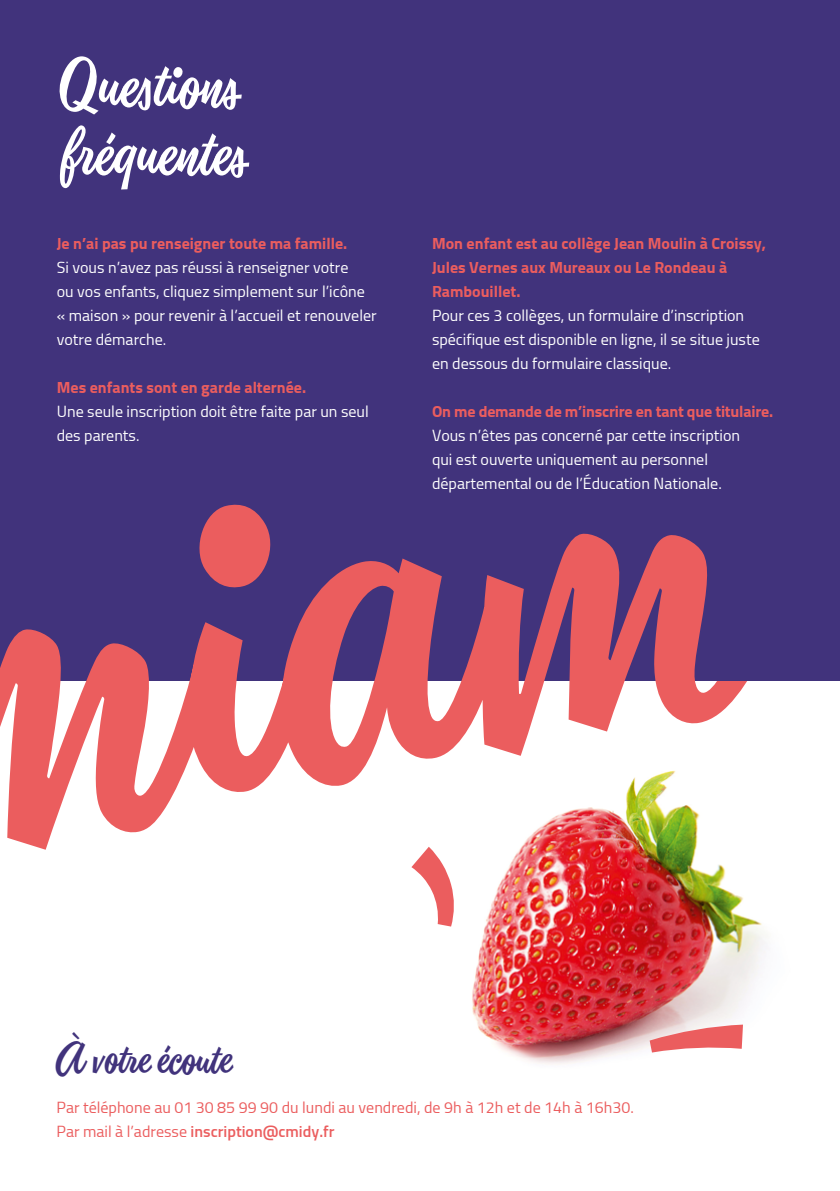
<style>
.page{position:relative;width:840px;height:1191px;background:#fff}
.page>*{position:absolute;margin:0;border:0;box-sizing:border-box;transform-origin:0 0}
.t1{font:italic 68px "Globe Script";color:#fff}
.t2{font:italic 44px "Globe Script";color:#41337c}
.t3{font:16px/24px "Titillium";color:#fff}
.t4{font:700 16px/24px "Titillium";color:#eb5d5e}
.t5{font:16px "Titillium";color:#eb5d5e}
.t6{font:600 16px "Titillium";color:#eb5d5e}
.s1{font-weight:400}
</style>
<div class="page">
<img style="left:448px;top:849px;width:317px;height:215px">
<div style="left:0;top:0;width:839px;height:681px;background:#41337c"></div>
<svg style="left:411px;top:849px;width:43px;height:77px"></svg>
<svg style="left:649px;top:1024px;width:93px;height:28px"></svg>
<svg style="left:0;top:504px;width:747px;height:345px"></svg>
<div style="left:711px;top:585px;width:71px;height:96px;background:#41337c"></div>
<p class="t1" style="left:64px;top:42px;width:212px">Questions</p>
<p class="t1" style="left:70px;top:110px;width:213px">fréquentes</p>
<p class="t4" style="left:57px;top:231px;width:292px">Je n’ai pas pu renseigner toute ma famille.</p>
<p class="t3" style="left:57px;top:255px;width:321px">Si vous n’avez pas réussi à renseigner votre<br>ou vos enfants, cliquez simplement sur l’icône « maison » pour revenir à l’accueil et renouveler votre démarche.</p>
<p class="t4" style="left:57px;top:375px;width:251px">Mes enfants sont en garde alternée.</p>
<p class="t3" style="left:57px;top:399px;width:313px">Une seule inscription doit être faite par un seul des parents.</p>
<p class="t4" style="left:432px;top:231px;width:335px">Mon enfant est au collège Jean Moulin à Croissy,<br>Jules Vernes aux Mureaux ou Le Rondeau à<br>Rambouillet.</p>
<p class="t3" style="left:432px;top:303px;width:329px">Pour ces 3 collèges, un formulaire d’inscription spécifique est disponible en ligne, il se situe juste en dessous du formulaire classique.</p>
<p class="t4" style="left:432px;top:399px;width:342px">On me demande de m’inscrire en tant que titulaire.</p>
<p class="t3" style="left:432px;top:423px;width:309px">Vous n’êtes pas concerné par cette inscription qui est ouverte uniquement au personnel départemental ou de l’Éducation Nationale.</p>
<p class="t2" style="left:58px;top:1031px;width:198px">À votreécoute</p>
<p class="t5" style="left:56px;top:1098px;width:578px">Par téléphone au 01 30 85 99 90 du lundi au vendredi, de 9h à 12h et de 14h à 16h30.</p>
<p class="t6" style="left:56px;top:1122px;width:279px"><span class="s1">Par mail à l’adresse</span> inscription@cmidy.fr</p>
</div>
